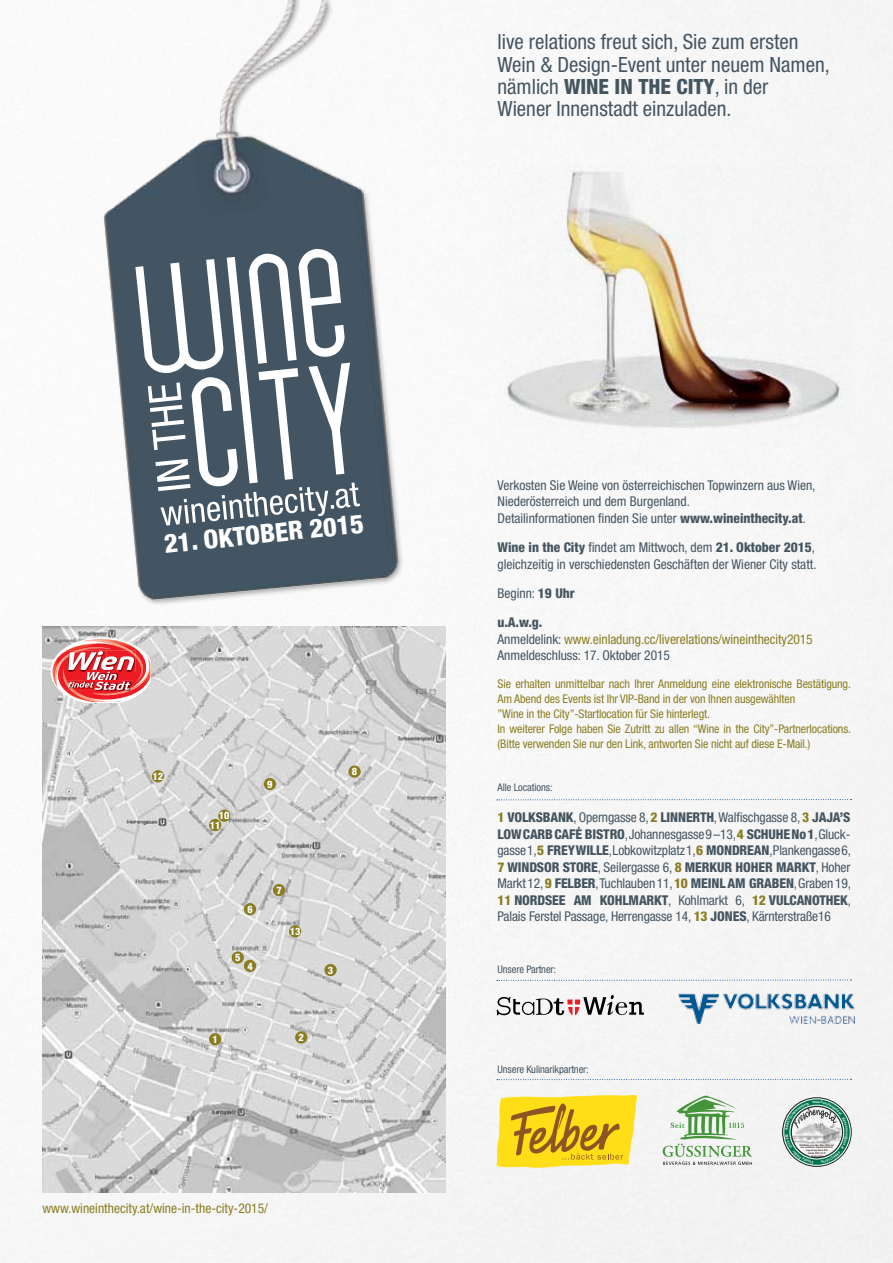
<style>
.page{position:relative;width:893px;height:1263px;background:#f6f6f6}
.page>*{position:absolute;margin:0;border:0;box-sizing:border-box;transform-origin:0 0}
.t1{font:800 condensed 26.1px "Helvetica Neue LT Pro";color:#fff}
.t2{font:condensed 21px/22.5px "Helvetica Neue LT Pro";color:#455560}
.t3{font:condensed 13.5px/16.5px "Helvetica Neue LT Pro";color:#455560}
.t4{font:condensed 13.5px/16.5px "Helvetica Neue LT Pro";letter-spacing:-.005em;color:#8b7d22}
.t5{font:800 condensed 13.5px/29.2px "Helvetica Neue LT Pro";letter-spacing:-.01em;color:#455560}
.t6{font:condensed 12px/15px "Helvetica Neue LT Pro";letter-spacing:-.01em;color:#8b7d22}
.t7{font:condensed 10.5px "Helvetica Neue LT Pro";letter-spacing:-.01em;color:#455560}
.t8{font:800 condensed 10.35px/9.3px "Helvetica Neue LT Pro";color:#fff}
.t9{font:700 2.4px/2.7px "Arial";color:#29221e;text-align:center}
.s1{font-weight:800}
.s2{font-weight:400}
.s3{color:#455560}
.s4{color:#8b7d22}
.s5{font-weight:800;color:#8b7d22}
.s6{color:#fff}
</style>
<div class="page">
<img style="left:498px;top:166px;width:353px;height:263px">
<svg style="left:497px;top:799px;width:354px;height:1px"></svg>
<img style="left:42px;top:0;width:391px;height:626px">
<svg style="left:135px;top:248px;width:225px;height:277px"></svg>
<img style="left:43px;top:627px;width:402px;height:565px">
<div style="left:209px;top:1033px;width:12px;height:12px;background:#8b7d22;border-radius:50%"></div>
<div style="left:232px;top:951px;width:12px;height:13px;background:#8b7d22;border-radius:50%"></div>
<div style="left:244px;top:960px;width:12px;height:12px;background:#8b7d22;border-radius:50%"></div>
<div style="left:324px;top:964px;width:13px;height:12px;background:#8b7d22;border-radius:50%"></div>
<div style="left:244px;top:903px;width:12px;height:12px;background:#8b7d22;border-radius:50%"></div>
<div style="left:273px;top:884px;width:12px;height:12px;background:#8b7d22;border-radius:50%"></div>
<div style="left:348px;top:765px;width:13px;height:13px;background:#8b7d22;border-radius:50%"></div>
<div style="left:264px;top:778px;width:12px;height:12px;background:#8b7d22;border-radius:50%"></div>
<div style="left:218px;top:809px;width:12px;height:13px;background:#8b7d22;border-radius:50%"></div>
<div style="left:209px;top:819px;width:12px;height:12px;background:#8b7d22;border-radius:50%"></div>
<div style="left:152px;top:770px;width:12px;height:12px;background:#8b7d22;border-radius:50%"></div>
<div style="left:295px;top:1031px;width:12px;height:12px;background:#8b7d22;border-radius:50%"></div>
<div style="left:289px;top:925px;width:12px;height:12px;background:#8b7d22;border-radius:50%"></div>
<svg style="left:497px;top:980px;width:354px;height:1px"></svg>
<svg style="left:497px;top:1079px;width:354px;height:1px"></svg>
<svg style="left:497px;top:995px;width:147px;height:21px"></svg>
<img style="left:679px;top:993px;width:177px;height:31px">
<svg style="left:497px;top:1095px;width:141px;height:73px;background:#e8c62d"></svg>
<svg style="left:663px;top:1095px;width:89px;height:70px"></svg>
<img style="left:51px;top:637px;width:99px;height:65px">
<svg style="left:782px;top:1098px;width:69px;height:68px"></svg>
<h2 class="t2" style="left:497px;top:30px;width:334px">live relations freut sich, Sie zum ersten Wein &amp; Design-Event unter neuem Namen, nämlich <span class="s1">WINE IN THE CITY</span>, in der<br>Wiener Innenstadt einzuladen.</h2>
<h1 class="t1" style="left:162px;top:528px;width:70px;rotate:-6deg">21. Oktobe</h1>
<h1 class="t1" style="left:286px;top:515px;width:77px;rotate:-6deg">r 2015</h1>
<p class="t8" style="left:153px;top:771px;width:12px">12</p>
<p class="t8" style="left:210px;top:811px;width:21px;text-indent:9px">10<br>11</p>
<p class="t8" style="left:267px;top:779px;width:7px">9</p>
<p class="t8" style="left:247px;top:904px;width:7px">6</p>
<p class="t8" style="left:235px;top:953px;width:7px">5</p>
<p class="t8" style="left:247px;top:961px;width:7px">4</p>
<p class="t8" style="left:276px;top:885px;width:7px">7</p>
<p class="t8" style="left:290px;top:926px;width:12px">13</p>
<p class="t8" style="left:212px;top:1034px;width:7px">1</p>
<p class="t8" style="left:299px;top:1033px;width:7px">2</p>
<p class="t8" style="left:352px;top:767px;width:7px">8</p>
<p class="t8" style="left:328px;top:965px;width:7px">3</p>
<p class="t4" style="left:43px;top:1200px;width:227px">www.wineinthecity.at/wine-in-the-city-2015/</p>
<p class="t3" style="left:498px;top:477px;width:319px">Verkosten Sie Weine von österreichischen Topwinzern aus Wien,<br>Niederösterreich und dem Burgenland.<br>Detailinformationen finden Sie unter <span class="s1">www.wineinthecity.at</span>.</p>
<p class="t3" style="left:498px;top:539px;width:321px"><span class="s1">Wine in the City</span> findet am Mittwoch, dem <span class="s1">21. Oktober 2015</span>, gleichzeitig in verschiedensten Geschäften der Wiener City statt.</p>
<p class="t5" style="left:498px;top:578px;width:79px"><span class="s2">Beginn:</span> 19 Uhr u.A.w.g.</p>
<p class="t4" style="left:498px;top:630px;width:317px"><span class="s3">Anmeldelink:</span> www.einladung.cc/liverelations/wineinthecity2015<br><span class="s3">Anmeldeschluss: 17. Oktober 2015</span></p>
<p class="t6" style="left:498px;top:676px;width:355px">Sie erhalten unmittelbar nach Ihrer Anmeldung eine elektronische Bestätigung.<br>Am Abend des Events ist Ihr VIP-Band in der von Ihnen ausgewählten<br>”Wine in the City”-Startlocation für Sie hinterlegt.<br>In weiterer Folge haben Sie Zutritt zu allen “Wine in the City”-Partnerlocations. (Bitte verwenden Sie nur den Link, antworten Sie nicht auf diese E-Mail.)</p>
<p class="t7" style="left:498px;top:781px;width:56px">Alle Locations:</p>
<p class="t5" style="left:498px;top:802px;width:177px"><span class="s4">1</span> VOLKSBANK<span class="s2">, Operngasse 8,</span> <span class="s4">2</span> Linne</p>
<p class="t3" style="left:497px;top:809px;width:355px;text-align:justify;text-indent:195px"><span class="s1">rtH</span>, Walfischgasse 8, <span class="s5">3</span> <span class="s1">JAJA’S LOW CARB CAFĖ BISTRO</span>, Johannesgasse 9–13, <span class="s5">4</span> <span class="s1">SCHUHE No 1</span>, Gluck&shy;gasse 1, <span class="s5">5</span> <span class="s1">FREY WILLE</span>, Lobkowitzplatz 1, <span class="s5">6</span> <span class="s1">MONDREAN</span>, Plankengasse 6, <span class="s5">7</span> <span class="s1">WINDSOR STORE</span>, Seilergasse 6, <span class="s5">8</span> <span class="s1">MERKUR HOHER MARKT</span>, Hoher Markt 12, <span class="s5">9</span> <span class="s1">FELBER</span>, Tuchlauben 11, <span class="s5">10</span> <span class="s1">MEINL AM GRABEN</span>, Graben 19, <span class="s5">11</span> <span class="s1">NORDSEE AM KOHLMARKT</span>, Kohlmarkt 6, <span class="s5">12</span> <span class="s1">VULCANOTHEK</span>, Palais Ferstel Passage, Herrengasse 14, <span class="s5">13</span> <span class="s1">Jones</span></p>
<p class="t3" style="left:746px;top:908px;width:86px">, Kärnterstraße16</p>
<p class="t7" style="left:498px;top:963px;width:60px">Unsere Partner:</p>
<p class="t7" style="left:498px;top:1063px;width:93px">Unsere Kulinarikpartner:</p>
<p class="t9" style="left:799px;top:1144px;width:36px">Hartkäse von der Alpe Saluver aus silofreier Alpenrohmilch<br>Lagerung bei 2-8°C<br>mind. 50% F.i.T.<br><span class="s6">L</span>lactosefrei</p>
</div>
